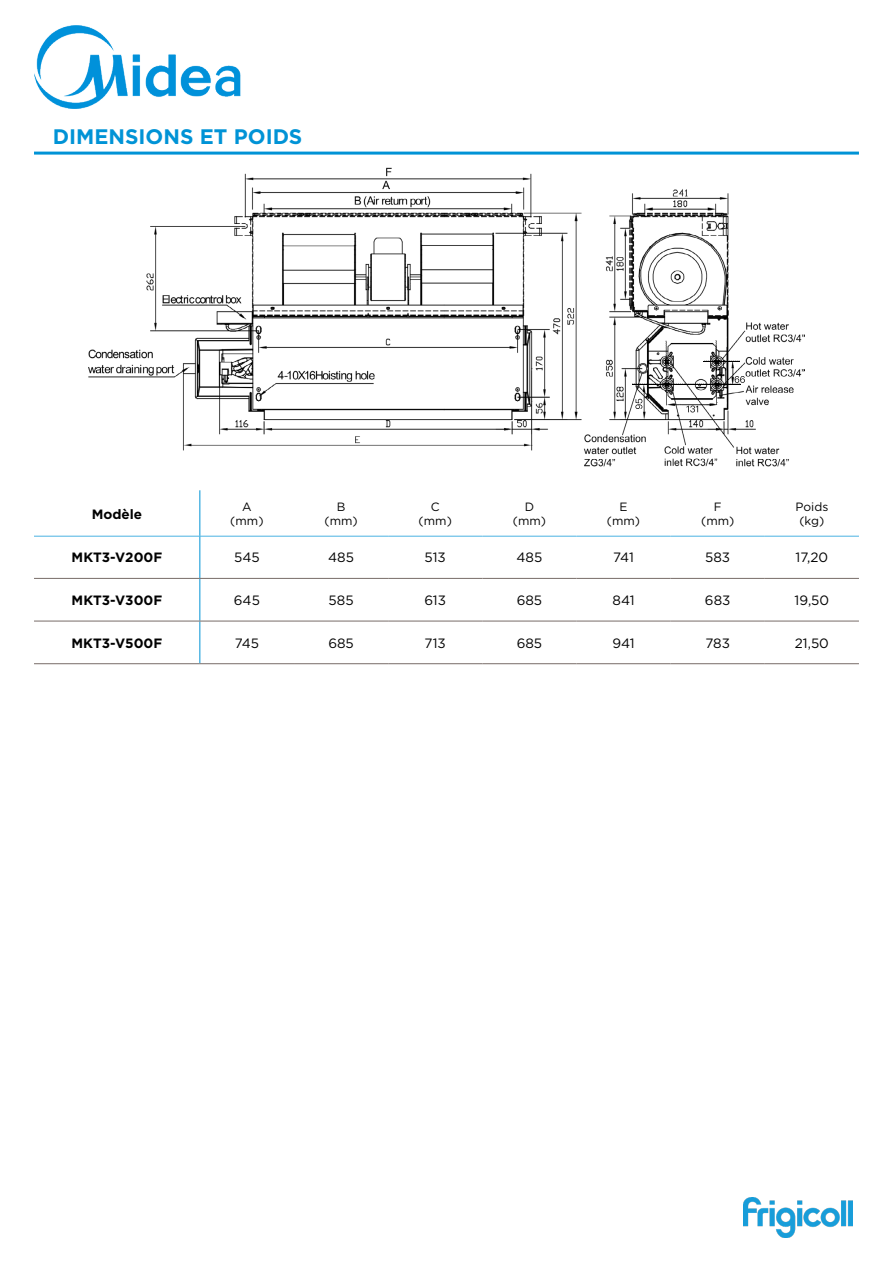
<style>
.page{position:relative;width:893px;height:1263px;background:#fff}
.page>*{position:absolute;margin:0;border:0;box-sizing:border-box;transform-origin:0 0}
.t1{font:700 21px "Gotham";color:#0093d6}
.t2{font:13.5px "Gotham";color:#000}
.t3{font:700 13.5px "Gotham";color:#000}
.t4{font:12px/14.4px "Gotham";color:#000;text-align:center}
</style>
<div class="page">
<img style="left:34px;top:26px;width:207px;height:83px">
<img style="left:744px;top:1197px;width:109px;height:40px">
<img style="left:89px;top:167px;width:715px;height:300px">
<img style="left:632px;top:384px;width:109px;height:1px">
<img style="left:716px;top:340px;width:1px;height:61px">
<img style="left:666px;top:341px;width:1px;height:60px">
<img style="left:704px;top:361px;width:36px;height:1px">
<hr style="left:199px;top:536px;width:1px;height:42px;background:#0093d6">
<hr style="left:199px;top:579px;width:1px;height:42px;background:#0093d6">
<hr style="left:199px;top:621px;width:1px;height:42px;background:#0093d6">
<hr style="left:34px;top:578px;width:166px;height:1px;background:#776c68">
<hr style="left:34px;top:621px;width:166px;height:1px;background:#776c68">
<hr style="left:34px;top:663px;width:166px;height:1px;background:#776c68">
<hr style="left:200px;top:578px;width:94px;height:1px;background:#776c68">
<hr style="left:294px;top:578px;width:94px;height:1px;background:#776c68">
<hr style="left:388px;top:578px;width:94px;height:1px;background:#776c68">
<hr style="left:482px;top:578px;width:94px;height:1px;background:#776c68">
<hr style="left:576px;top:578px;width:95px;height:1px;background:#776c68">
<hr style="left:671px;top:578px;width:94px;height:1px;background:#776c68">
<hr style="left:765px;top:578px;width:94px;height:1px;background:#776c68">
<hr style="left:200px;top:621px;width:94px;height:1px;background:#776c68">
<hr style="left:294px;top:621px;width:94px;height:1px;background:#776c68">
<hr style="left:388px;top:621px;width:94px;height:1px;background:#776c68">
<hr style="left:482px;top:621px;width:94px;height:1px;background:#776c68">
<hr style="left:576px;top:621px;width:95px;height:1px;background:#776c68">
<hr style="left:671px;top:621px;width:94px;height:1px;background:#776c68">
<hr style="left:765px;top:621px;width:94px;height:1px;background:#776c68">
<hr style="left:200px;top:663px;width:94px;height:1px;background:#776c68">
<hr style="left:294px;top:663px;width:94px;height:1px;background:#776c68">
<hr style="left:388px;top:663px;width:94px;height:1px;background:#776c68">
<hr style="left:482px;top:663px;width:94px;height:1px;background:#776c68">
<hr style="left:576px;top:663px;width:95px;height:1px;background:#776c68">
<hr style="left:671px;top:663px;width:94px;height:1px;background:#776c68">
<hr style="left:765px;top:663px;width:94px;height:1px;background:#776c68">
<hr style="left:34px;top:152px;width:825px;height:3px;background:#0093d6">
<svg style="left:34px;top:490px;width:825px;height:46px"></svg>
<hr style="left:199px;top:490px;width:1px;height:46px;background:#0093d6">
<h1 class="t1" style="left:53px;top:123px;width:251px">DIMENSIONS ET POIDS</h1>
<h1 class="t1" style="left:180px;top:123px;width:116px">ES Y ESO</h1>
<h1 class="t1" style="left:200px;top:123px;width:113px">&amp; WEIGHT</h1>
<p class="t3" style="left:92px;top:505px;width:52px">Modèle</p>
<p class="t4" style="left:230px;top:499px;width:35px">A (mm)</p>
<p class="t4" style="left:324px;top:499px;width:35px">B (mm)</p>
<p class="t4" style="left:419px;top:499px;width:35px">C (mm)</p>
<p class="t4" style="left:513px;top:499px;width:35px">D (mm)</p>
<p class="t4" style="left:607px;top:499px;width:35px">E (mm)</p>
<p class="t4" style="left:701px;top:499px;width:35px">F (mm)</p>
<p class="t4" style="left:795px;top:499px;width:34px">Poids (kg)</p>
<p class="t4" style="left:790px;top:499px;width:44px">We ght</p>
<p class="t4" style="left:797px;top:499px;width:30px">Peso</p>
<p class="t3" style="left:96px;top:505px;width:44px">Model</p>
<p class="t3" style="left:121px;top:505px;width:23px">e o</p>
<p class="t3" style="left:72px;top:549px;width:92px">MKT3-V200F</p>
<p class="t2" style="left:234px;top:549px;width:27px">545</p>
<p class="t2" style="left:328px;top:549px;width:27px">485</p>
<p class="t2" style="left:425px;top:549px;width:23px">513</p>
<p class="t2" style="left:516px;top:549px;width:27px">485</p>
<p class="t2" style="left:613px;top:549px;width:22px">741</p>
<p class="t2" style="left:705px;top:549px;width:27px">583</p>
<p class="t2" style="left:796px;top:549px;width:34px">17,20</p>
<p class="t3" style="left:72px;top:591px;width:92px">MKT3-V300F</p>
<p class="t2" style="left:234px;top:592px;width:28px">645</p>
<p class="t2" style="left:329px;top:592px;width:27px">585</p>
<p class="t2" style="left:424px;top:592px;width:23px">613</p>
<p class="t2" style="left:517px;top:592px;width:27px">685</p>
<p class="t2" style="left:612px;top:592px;width:24px">841</p>
<p class="t2" style="left:705px;top:592px;width:27px">683</p>
<p class="t2" style="left:795px;top:592px;width:36px">19,50</p>
<p class="t3" style="left:72px;top:634px;width:92px">MKT3-V500F</p>
<p class="t2" style="left:235px;top:634px;width:26px">745</p>
<p class="t2" style="left:328px;top:634px;width:27px">685</p>
<p class="t2" style="left:425px;top:634px;width:23px">713</p>
<p class="t2" style="left:517px;top:634px;width:27px">685</p>
<p class="t2" style="left:612px;top:634px;width:24px">941</p>
<p class="t2" style="left:705px;top:634px;width:26px">783</p>
<p class="t2" style="left:795px;top:634px;width:36px">21,50</p>
</div>
